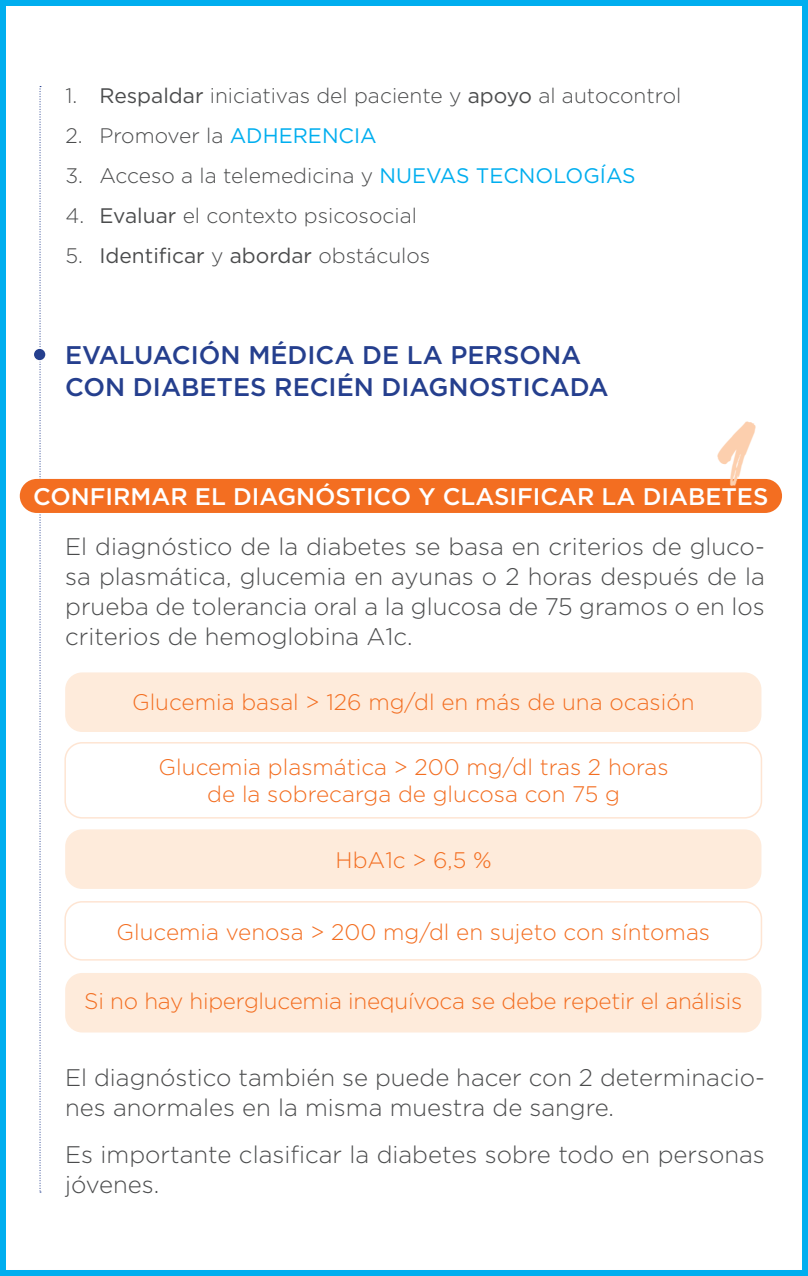
<style>
.page{position:relative;width:808px;height:1276px;background:#fff}
.page>*{position:absolute;margin:0;border:0;box-sizing:border-box;transform-origin:0 0}
.t1{font:48px "Brushed Traveler";color:#fccfae}
.t2{font:500 25.5px "Gotham";color:#253f8e}
.t3{font:300 24px/30px "Gotham";color:#4b4c4d}
.t4{font:500 24px "Gotham";color:#fff}
.t5{font:300 22.5px "Gotham";color:#f36e21}
.t6{font:300 21px "Gotham";color:#4b4c4d}
.t7{font:21px "Gotham";color:#4b4c4d}
.s1{font-weight:400}
.s2{font-weight:400;color:#00aeef}
.s3{font-weight:300}
</style>
<div class="page">
<div style="left:0;top:0;width:808px;height:1276px;border:6px solid #00aeef"></div>
<svg style="left:40px;top:86px;width:1px;height:1106px"></svg>
<div style="left:65px;top:829px;width:696px;height:60px;background:#feebdb;border-radius:17px"></div>
<div style="left:64px;top:901px;width:698px;height:59px;border:2px solid #fee5d3;border-radius:17px"></div>
<div style="left:64px;top:742px;width:698px;height:76px;border:2px solid #fee5d3;border-radius:17px"></div>
<div style="left:65px;top:672px;width:696px;height:60px;background:#feebdb;border-radius:17px"></div>
<div style="left:20px;top:479px;width:762px;height:34px;background:#f36e21;border-radius:17px"></div>
<div style="left:65px;top:973px;width:696px;height:59px;background:#feebdb;border-radius:17px"></div>
<div style="left:33px;top:348px;width:13px;height:13px;background:#253f8e;border-radius:50%"></div>
<div style="left:33px;top:347px;width:14px;height:15px;border:2px solid #fff;border-radius:50%"></div>
<p class="t6" style="left:65px;top:82px;width:617px">1. <span class="s1">Respaldar</span> iniciativas del paciente y <span class="s1">apoyo</span> al autocontrol</p>
<p class="t6" style="left:65px;top:122px;width:313px">2. Promover la <span class="s2">ADHERENCIA</span></p>
<p class="t6" style="left:65px;top:162px;width:572px">3. Acceso a la telemedicina y <span class="s2">NUEVAS TECNOLOGÍAS</span></p>
<p class="t6" style="left:65px;top:202px;width:353px">4. <span class="s1">Evaluar</span> el contexto psicosocial</p>
<p class="t7" style="left:65px;top:242px;width:366px"><span class="s3">5.</span> Identificar <span class="s3">y</span> abordar <span class="s3">obstáculos</span></p>
<p class="t2" style="left:65px;top:338px;width:518px">EVALUACIÓN MÉDICA DE LA PERSONA</p>
<p class="t2" style="left:65px;top:370px;width:545px">CON DIABETES RECIÉN DIAGNOSTICADA</p>
<p class="t1" style="left:714px;top:441px;width:46px">1</p>
<p class="t4" style="left:33px;top:480px;width:737px">CONFIRMAR EL DIAGNÓSTICO Y CLASIFICAR LA DIABETES</p>
<p class="t3" style="left:65px;top:530px;width:701px;text-align:justify">El diagnóstico de la diabetes se basa en criterios de gluco&shy;sa plasmática, glucemia en ayunas o 2 horas después de la prueba de tolerancia oral a la glucosa de 75 gramos o en los criterios de hemoglobina A1c.</p>
<p class="t5" style="left:132px;top:687px;width:564px">Glucemia basal &gt; 126 mg/dl en más de una ocasión</p>
<p class="t5" style="left:159px;top:753px;width:512px">Glucemia plasmática &gt; 200 mg/dl tras 2 horas</p>
<p class="t5" style="left:207px;top:780px;width:414px">de la sobrecarga de glucosa con 75 g</p>
<p class="t5" style="left:336px;top:846px;width:158px">HbA1c &gt; 6,5 %</p>
<p class="t5" style="left:116px;top:918px;width:595px">Glucemia venosa &gt; 200 mg/dl en sujeto con síntomas</p>
<p class="t5" style="left:84px;top:987px;width:659px">Si no hay hiperglucemia inequívoca se debe repetir el análisis</p>
<p class="t3" style="left:65px;top:1062px;width:701px">El diagnóstico también se puede hacer con 2 determinacio&shy;nes anormales en la misma muestra de sangre.</p>
<p class="t3" style="left:65px;top:1139px;width:701px">Es importante clasificar la diabetes sobre todo en personas jóvenes.</p>
</div>
